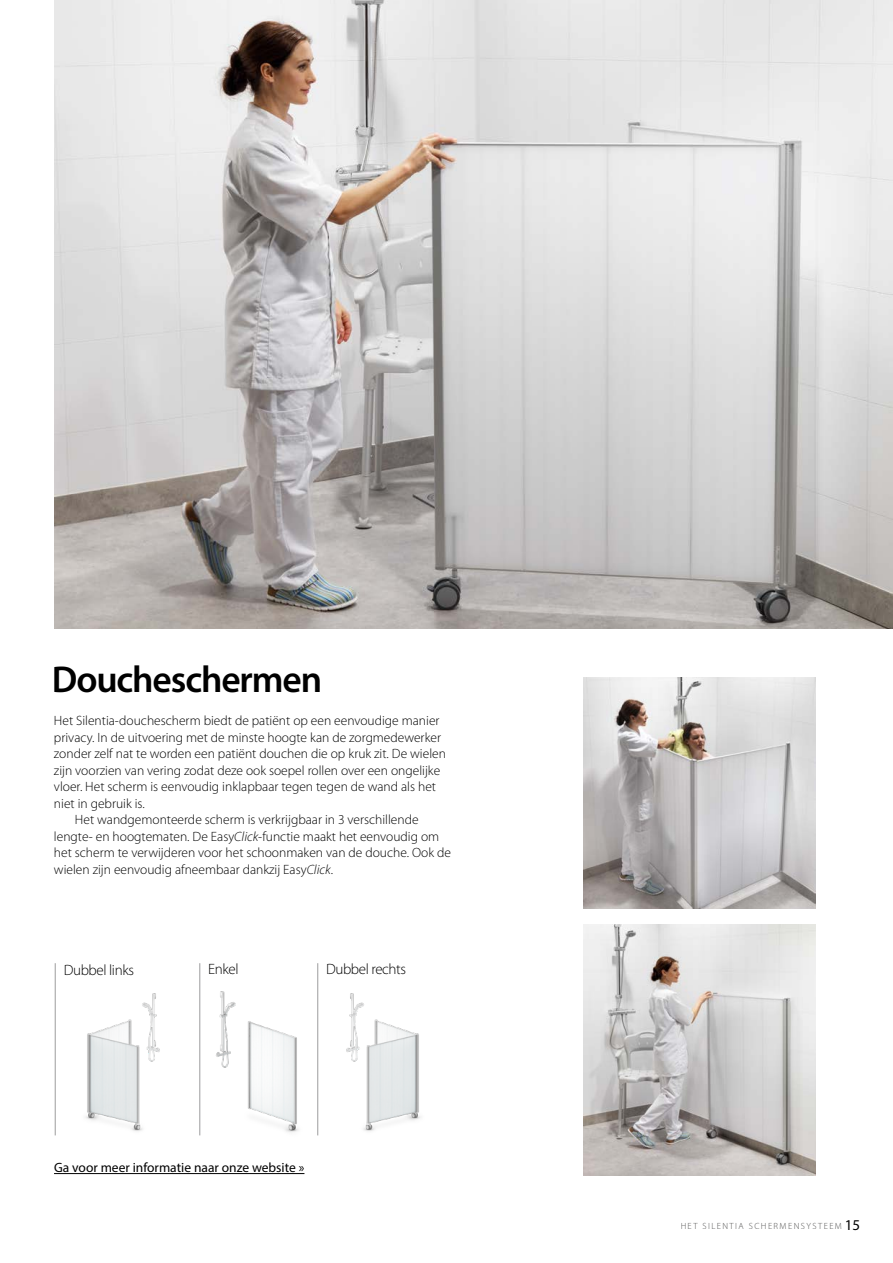
<style>
.page{position:relative;width:893px;height:1263px;background:#fff}
.page>*{position:absolute;margin:0;border:0;box-sizing:border-box;transform-origin:0 0}
.Rubriker{font:600 37.5px "Myriad Pro";letter-spacing:-.03em;color:#000}
.t1{font:300 15px "Myriad Pro";letter-spacing:-.025em;color:#000}
.Bröd_Light_9_11{font:300 13.5px/16.5px "Myriad Pro";color:#000}
.Bröd_Light_9_11-2{font:13.5px "Myriad Pro";color:#000}
.t2{font:300 9px "Myriad Pro";letter-spacing:.16em;color:#565655}
.s1{font-style:italic}
.s2{font-weight:400;font-size:15px;color:#000}
</style>
<div class="page">
<img style="left:54px;top:0;width:839px;height:629px">
<img style="left:584px;top:924px;width:232px;height:251px">
<img style="left:584px;top:677px;width:232px;height:231px">
<img style="left:54px;top:983px;width:147px;height:153px">
<img style="left:193px;top:986px;width:103px;height:150px">
<img style="left:296px;top:983px;width:125px;height:153px">
<hr style="left:317px;top:963px;width:1px;height:172px;background:#9c9c9d">
<hr style="left:199px;top:963px;width:1px;height:172px;background:#9c9c9d">
<hr style="left:55px;top:963px;width:1px;height:172px;background:#9c9c9d">
<hr style="left:54px;top:1173px;width:250px;height:1px;background:#000">
<p class="Rubriker" style="left:52px;top:656px;width:272px">Doucheschermen</p>
<p class="Bröd_Light_9_11" style="left:54px;top:712px;width:394px">Het Silentia-douchescherm biedt de patiënt op een eenvoudige manier privacy. In de uitvoering met de minste hoogte kan de zorgmedewerker zonder zelf nat te worden een patiënt douchen die op kruk zit. De wielen zijn voorzien van vering zodat deze ook soepel rollen over een ongelijke vloer. Het scherm is eenvoudig inklapbaar tegen tegen de wand als het niet in gebruik is.</p>
<p class="Bröd_Light_9_11" style="left:54px;top:811px;width:399px;text-indent:21px">Het wandgemonteerde scherm is verkrijgbaar in 3 verschillende lengte- en hoogtematen. De Easy<span class="s1">Click</span>-functie maakt het eenvoudig om het scherm te verwijderen voor het schoonmaken van de douche. Ook de wielen zijn eenvoudig afneembaar dankzij Easy<span class="s1">Click</span>.</p>
<p class="t1" style="left:64px;top:960px;width:72px">Dubbel links</p>
<p class="t1" style="left:208px;top:960px;width:32px">Enkel</p>
<p class="t1" style="left:326px;top:960px;width:81px">Dubbel rechts</p>
<p class="Bröd_Light_9_11-2" style="left:54px;top:1159px;width:252px">Ga voor meer informatie naar onze website »</p>
<p class="t2" style="left:680px;top:1220px;width:181px">HET SILENTIA SCHERMENSYSTEEM <span class="s2">15</span></p>
</div>
